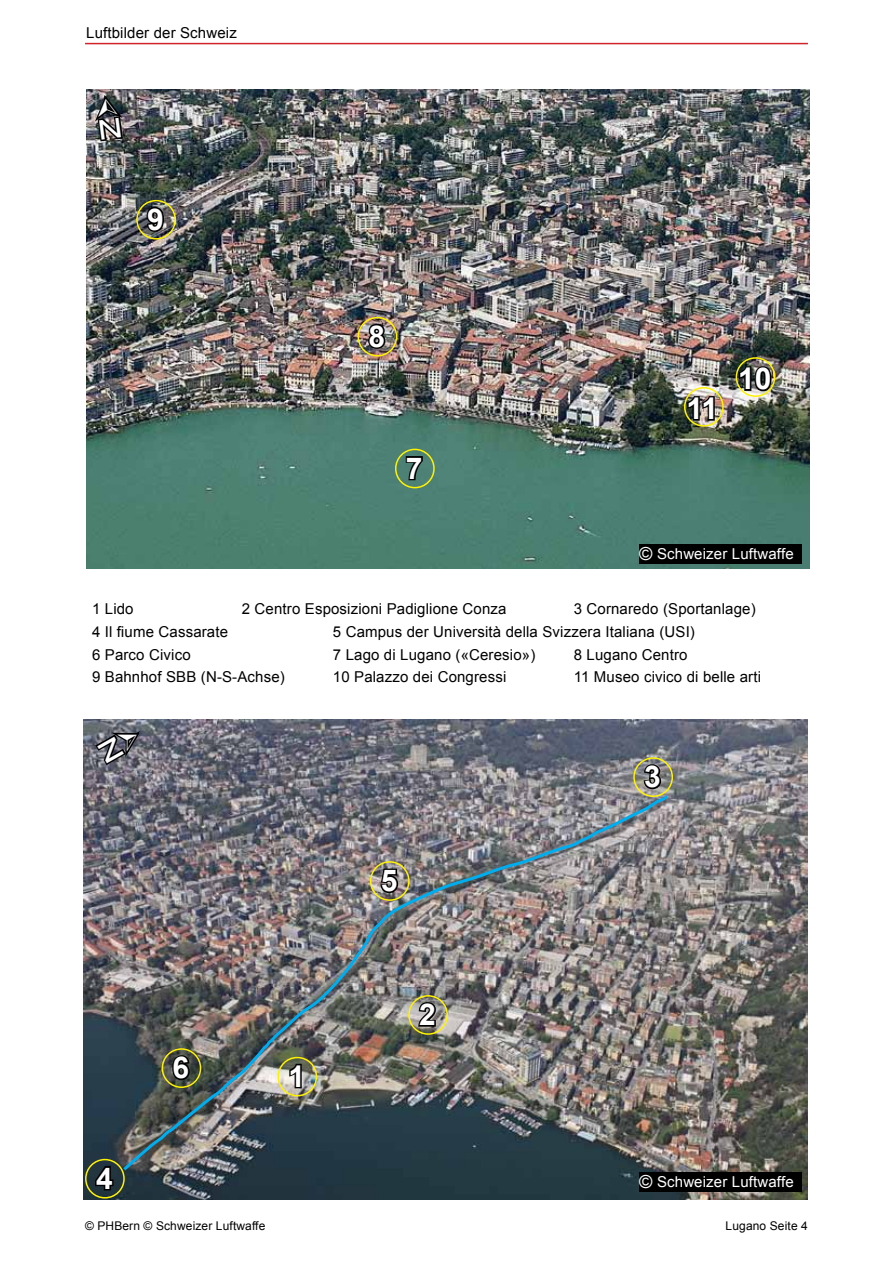
<style>
.page{position:relative;width:893px;height:1263px;background:#fff}
.page>*{position:absolute;margin:0;border:0;box-sizing:border-box;transform-origin:0 0}
.t1{font:700 30px "Arial";color:#fff}
.t2{font:15px "Arial";letter-spacing:.01em;color:#000}
.t3{font:15px "Arial";letter-spacing:.01em;color:#fff}
.t4{font:12px "Arial";letter-spacing:.01em;color:#000}
.s1{font-size:18px}
</style>
<div class="page">
<hr style="left:85px;top:43px;width:723px;height:1px;background:#d2232a">
<img style="left:86px;top:89px;width:723px;height:480px">
<img style="left:84px;top:720px;width:724px;height:479px">
<div style="left:639px;top:544px;width:163px;height:19px;background:#000"></div>
<div style="left:639px;top:1172px;width:163px;height:19px;background:#000"></div>
<div style="left:633px;top:757px;width:40px;height:40px;border:2px solid #fff200;border-radius:50%"></div>
<svg style="left:642px;top:762px;width:21px;height:29px"></svg>
<div style="left:85px;top:1159px;width:40px;height:39px;border:2px solid #fff200;border-radius:50%"></div>
<svg style="left:94px;top:1164px;width:21px;height:28px"></svg>
<div style="left:395px;top:449px;width:40px;height:39px;border:2px solid #fff200;border-radius:50%"></div>
<svg style="left:404px;top:455px;width:20px;height:27px"></svg>
<div style="left:358px;top:317px;width:39px;height:40px;border:2px solid #fff200;border-radius:50%"></div>
<svg style="left:366px;top:322px;width:21px;height:29px"></svg>
<div style="left:136px;top:200px;width:40px;height:40px;border:2px solid #fff200;border-radius:50%"></div>
<svg style="left:145px;top:205px;width:21px;height:28px"></svg>
<div style="left:736px;top:357px;width:39px;height:40px;border:2px solid #fff200;border-radius:50%"></div>
<svg style="left:737px;top:364px;width:36px;height:29px"></svg>
<div style="left:684px;top:387px;width:40px;height:40px;border:2px solid #fff200;border-radius:50%"></div>
<svg style="left:686px;top:395px;width:30px;height:27px"></svg>
<img style="left:120px;top:792px;width:547px;height:381px">
<svg style="left:91px;top:89px;width:36px;height:54px;background:#4c4c4e"></svg>
<svg style="left:93px;top:726px;width:51px;height:41px;background:#51535a"></svg>
<p class="t2" style="left:86px;top:22px;width:152px">Luftbilder der Schweiz</p>
<h1 class="t1" style="left:147px;top:199px;width:18px">9</h1>
<h1 class="t1" style="left:368px;top:316px;width:18px">8</h1>
<h1 class="t1" style="left:406px;top:448px;width:18px">7</h1>
<h1 class="t1" style="left:686px;top:389px;width:33px">11</h1>
<h1 class="t1" style="left:738px;top:359px;width:35px">10</h1>
<p class="t3" style="left:639px;top:544px;width:156px"><span class="s1">©</span> Schweizer Luftwaffe</p>
<p class="t2" style="left:92px;top:599px;width:43px">1 Lido</p>
<p class="t2" style="left:242px;top:599px;width:266px">2 Centro Esposizioni Padiglione Conza</p>
<p class="t2" style="left:574px;top:599px;width:184px">3 Cornaredo (Sportanlage)</p>
<p class="t2" style="left:92px;top:621px;width:138px">4 Il fiume Cassarate</p>
<p class="t2" style="left:333px;top:621px;width:364px">5 Campus der Università della Svizzera Italiana (USI)</p>
<p class="t2" style="left:92px;top:644px;width:100px">6 Parco Civico</p>
<p class="t2" style="left:333px;top:644px;width:204px">7 Lago di Lugano («Ceresio»)</p>
<p class="t2" style="left:574px;top:644px;width:115px">8 Lugano Centro</p>
<p class="t2" style="left:92px;top:667px;width:194px">9 Bahnhof SBB (N-S-Achse)</p>
<p class="t2" style="left:333px;top:667px;width:175px">10 Palazzo dei Congressi</p>
<p class="t2" style="left:574px;top:667px;width:189px">11 Museo civico di belle arti</p>
<h1 class="t1" style="left:96px;top:1158px;width:18px">4</h1>
<h1 class="t1" style="left:173px;top:1048px;width:18px">6</h1>
<h1 class="t1" style="left:288px;top:1056px;width:18px">1</h1>
<h1 class="t1" style="left:381px;top:861px;width:18px">5</h1>
<h1 class="t1" style="left:419px;top:995px;width:18px">2</h1>
<h1 class="t1" style="left:644px;top:757px;width:18px">3</h1>
<p class="t3" style="left:639px;top:1172px;width:156px"><span class="s1">©</span> Schweizer Luftwaffe</p>
<p class="t4" style="left:85px;top:1218px;width:182px">© PHBern © Schweizer Luftwaffe</p>
<p class="t4" style="left:726px;top:1218px;width:84px">Lugano Seite 4</p>
</div>
